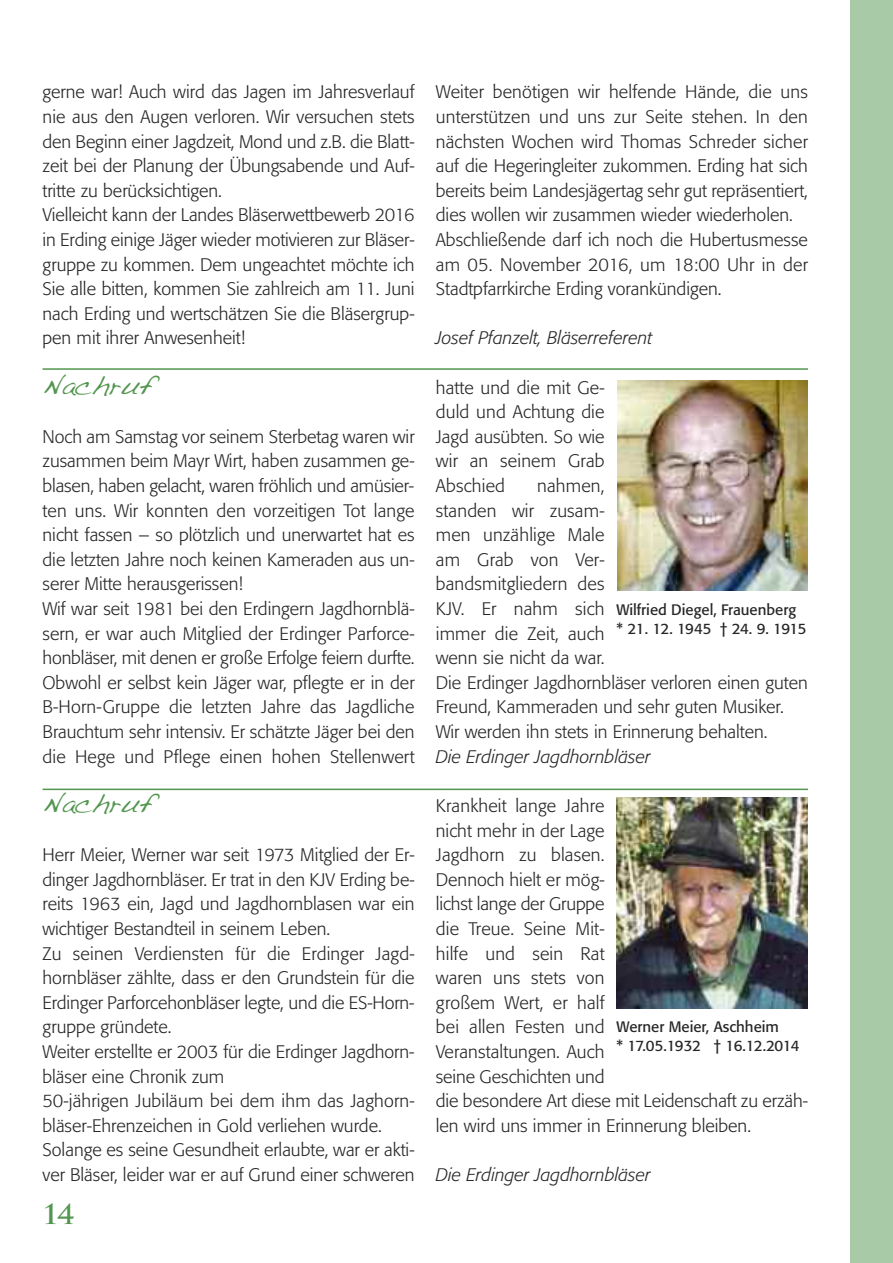
<style>
.page{position:relative;width:893px;height:1263px;background:#fff}
.page>*{position:absolute;margin:0;border:0;box-sizing:border-box;transform-origin:0 0}
.t1{font:27px "Handwriting Dakota";color:#52954e}
.t2{font:700 27px "Trajan";color:#52954e}
.t3{font:300 18px/24.6px "Formata";color:#272627}
.t4{font:italic 300 18px "Formata";color:#272627}
.t5{font:15px/18.9px "Formata";color:#272627}
</style>
<div class="page">
<div style="left:850px;top:0;width:43px;height:1263px;background:#a9caa7"></div>
<hr style="left:43px;top:368px;width:765px;height:2px;background:#52954e">
<hr style="left:43px;top:789px;width:765px;height:1px;background:#52954e">
<img style="left:617px;top:381px;width:190px;height:209px">
<img style="left:617px;top:797px;width:191px;height:212px">
<p class="t3" style="left:43px;top:81px;width:374px">gerne war! Auch wird das Jagen im Jahresverlauf nie aus den Augen verloren. Wir versuchen stets den Beginn einer Jagdzeit, Mond und z.B. die Blatt&shy;zeit bei der Planung der Übungsabende und Auf&shy;tritte zu berücksichtigen.<br>Vielleicht kann der Landes Bläserwettbewerb 2016 in Erding einige Jäger wieder motivieren zur Bläser&shy;gruppe zu kommen. Dem ungeachtet möchte ich Sie alle bitten, kommen Sie zahlreich am 11. Juni nach Erding und wertschätzen Sie die Bläsergrup&shy;pen mit ihrer Anwesenheit!</p>
<p class="t3" style="left:436px;top:81px;width:374px">Weiter benötigen wir helfende Hände, die uns unterstützen und uns zur Seite stehen. In den nächsten Wochen wird Thomas Schreder sicher auf die Hegeringleiter zukommen. Erding hat sich bereits beim Landesjägertag sehr gut repräsentiert, dies wollen wir zusammen wieder wiederholen.<br>Abschließende darf ich noch die Hubertusmesse am 05. November 2016, um 18:00 Uhr in der Stadtpfarrkirche Erding vorankündigen.</p>
<p class="t4" style="left:436px;top:331px;width:218px">Josef Pfanzelt, Bläserreferent</p>
<h1 class="t1" style="left:43px;top:365px;width:116px">Nachruf</h1>
<p class="t3" style="left:43px;top:426px;width:374px">Noch am Samstag vor seinem Sterbetag waren wir zusammen beim Mayr Wirt, haben zusammen ge&shy;blasen, haben gelacht, waren fröhlich und amüsier&shy;ten uns. Wir konnten den vorzeitigen Tot lange nicht fassen – so plötzlich und unerwartet hat es die letzten Jahre noch keinen Kameraden aus un&shy;serer Mitte herausgerissen!<br>Wif war seit 1981 bei den Erdingern Jagdhornblä&shy;sern, er war auch Mitglied der Erdinger Parforce&shy;honbläser, mit denen er große Erfolge feiern durfte.<br>Obwohl er selbst kein Jäger war, pflegte er in der B-Horn-Gruppe die letzten Jahre das Jagdliche Brauchtum sehr intensiv. Er schätzte Jäger bei den die Hege und Pflege einen hohen Stellenwert</p>
<h1 class="t1" style="left:43px;top:783px;width:116px">Nachruf</h1>
<p class="t3" style="left:42px;top:844px;width:374px">Herr Meier, Werner war seit 1973 Mitglied der Er&shy;dinger Jagdhornbläser. Er trat in den KJV Erding be&shy;reits 1963 ein, Jagd und Jagdhornblasen war ein wichtiger Bestandteil in seinem Leben.<br>Zu seinen Verdiensten für die Erdinger Jagd&shy;hornbläser zählte, dass er den Grundstein für die Erdinger Parforcehonbläser legte, und die ES-Horn&shy;gruppe gründete.<br>Weiter erstellte er 2003 für die Erdinger Jagdhorn&shy;bläser eine Chronik zum<br>50-jährigen Jubiläum bei dem ihm das Jaghorn&shy;bläser-Ehrenzeichen in Gold verliehen wurde.<br>Solange es seine Gesundheit erlaubte, war er akti&shy;ver Bläser, leider war er auf Grund einer schweren</p>
<h1 class="t2" style="left:44px;top:1199px;width:32px">14</h1>
<p class="t3" style="left:436px;top:376px;width:170px;text-align:justify">hatte und die mit Ge&shy;duld und Achtung die Jagd ausübten. So wie wir an seinem Grab Abschied</p>
<p class="t3" style="left:436px;top:475px;width:374px;text-indent:101px">nahmen,<br>standen wir zusam-<br>men unzählige Male<br>am Grab von Ver-<br>bandsmitgliedern des<br>KJV. Er nahm sich<br>immer die Zeit, auch<br>wenn sie nicht da war.<br>Die Erdinger Jagdhornbläser verloren einen guten<br>Freund, Kammeraden und sehr guten Musiker.<br>Wir werden ihn stets in Erinnerung behalten.</p>
<p class="t4" style="left:436px;top:749px;width:216px">Die Erdinger Jagdhornbläser</p>
<p class="t5" style="left:617px;top:601px;width:191px">Wilfried Diegel, Frauenberg * 21. 12. 1945 † 24. 9. 1915</p>
<p class="t3" style="left:436px;top:795px;width:374px">Krankheit lange Jahre<br>nicht mehr in der Lage<br>Jagdhorn zu blasen.<br>Dennoch hielt er mög-<br>lichst lange der Gruppe<br>die Treue. Seine Mit-<br>hilfe und sein Rat<br>waren uns stets von<br>großem Wert, er half<br>bei allen Festen und<br>Veranstaltungen. Auch<br>seine Geschichten und<br>die besondere Art diese mit Leidenschaft zu erzäh&shy;len wird uns immer in Erinnerung bleiben.</p>
<p class="t4" style="left:436px;top:1167px;width:216px">Die Erdinger Jagdhornbläser</p>
<p class="t5" style="left:617px;top:1018px;width:184px">Werner Meier, Aschheim<br>* 17.05.1932 † 16.12.2014</p>
</div>
